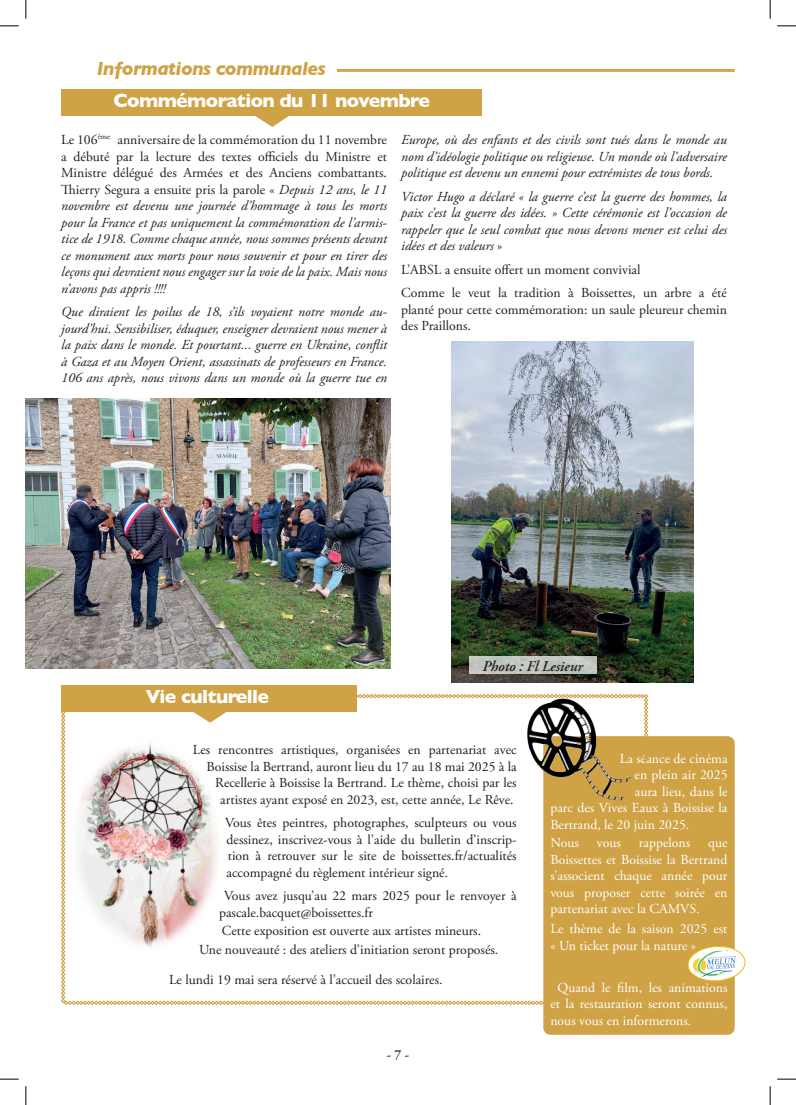
<style>
.page{position:relative;width:796px;height:1105px;background:#fff}
.page>*{position:absolute;margin:0;border:0;box-sizing:border-box;transform-origin:0 0}
.t1{font:700 19.38px "Gill Sans";letter-spacing:-.03em;color:#fff}
.t2{font:italic 700 19.38px "Gill Sans";letter-spacing:-.03em;color:#cfa245}
.t3{font:italic 600 15px "Adobe Garamond Pro";letter-spacing:-.005em;color:#231f20}
.t4{font:italic 13.75px/16.5px "Adobe Garamond Pro";color:#231f20;text-align:justify}
.t5{font:13.75px/16.5px "Adobe Garamond Pro";color:#231f20}
.t6{font:13.75px/16.5px "Adobe Garamond Pro";color:#fff;text-align:justify}
.t7{font:600 13.75px "Adobe Garamond Pro";color:#231f20}
.s1{font-style:normal}
</style>
<div class="page">
<svg style="left:255px;top:116px;width:34px;height:11px"></svg>
<div style="left:61px;top:90px;width:421px;height:26px;background:#cfa245"></div>
<hr style="left:337px;top:69px;width:397px;height:1px;background:#cfa245">
<hr style="left:337px;top:70px;width:397px;height:1px;background:#cfa245">
<hr style="left:337px;top:71px;width:397px;height:1px;background:#cfa245">
<img style="left:26px;top:399px;width:364px;height:269px">
<img style="left:451px;top:341px;width:242px;height:341px">
<div style="left:61px;top:685px;width:296px;height:26px;background:#cfa245"></div>
<div style="left:543px;top:736px;width:191px;height:298px;background:#cfa245;border-radius:7px"></div>
<svg style="left:687px;top:945px;width:58px;height:36px"></svg>
<svg style="left:61px;top:694px;width:587px;height:310px"></svg>
<div style="left:469px;top:656px;width:127px;height:17px;background:linear-gradient(to right,#bfc3bd,#c2c9c0)"></div>
<svg style="left:0;top:25px;width:19px;height:2px"></svg>
<svg style="left:777px;top:25px;width:19px;height:2px"></svg>
<svg style="left:0;top:1078px;width:19px;height:1px"></svg>
<svg style="left:777px;top:1078px;width:19px;height:1px"></svg>
<svg style="left:25px;top:0;width:2px;height:19px"></svg>
<svg style="left:25px;top:1086px;width:2px;height:18px"></svg>
<svg style="left:770px;top:0;width:1px;height:19px"></svg>
<svg style="left:770px;top:1086px;width:1px;height:18px"></svg>
<h1 class="t2" style="left:97px;top:57px;width:230px">Informations communales</h1>
<h1 class="t1" style="left:113px;top:85px;width:318px">Commémoration du 11 novembre</h1>
<p class="t4" style="left:61px;top:132px;width:327px"><span class="s1">Le 106</span><sup>ème</sup> <span class="s1">anniversaire de la commémoration du 11 novembre a débuté par la lecture des textes officiels du Ministre et Ministre délégué des Armées et des Anciens combattants.<br>Thierry Segura a ensuite pris la parole «</span> Depuis 12 ans, le 11 novembre est devenu une journée d’hommage à tous les morts pour la France et pas uniquement la commémoration de l’armis&shy;tice de 1918. Comme chaque année, nous sommes présents devant ce monument aux morts pour nous souvenir et pour en tirer des leçons qui devraient nous engager sur la voie de la paix. Mais nous n’avons pas appris !!!!</p>
<p class="t4" style="left:61px;top:304px;width:327px">Que diraient les poilus de 18, s’ils voyaient notre monde au&shy;jourd’hui. Sensibiliser, éduquer, enseigner devraient nous mener à la paix dans le monde. Et pourtant... guerre en Ukraine, conflit à Gaza et au Moyen Orient, assassinats de professeurs en France.<br>106 ans après, nous vivons dans un monde où la guerre tue en</p>
<p class="t4" style="left:401px;top:132px;width:327px">Europe, où des enfants et des civils sont tués dans le monde au nom d’idéologie politique ou religieuse. Un monde où l’adversaire politique est devenu un ennemi pour extrémistes de tous bords.</p>
<p class="t4" style="left:401px;top:188px;width:327px">Victor Hugo a déclaré « la guerre c’est la guerre des hommes, la paix c’est la guerre des idées. » Cette cérémonie est l’occasion de rappeler que le seul combat que nous devons mener est celui des idées et des valeurs <span class="s1">»</span></p>
<p class="t5" style="left:401px;top:258px;width:327px;line-height:23.6px">L’ABSL a ensuite offert un moment convivial<br>Comme le veut la tradition à Boissettes, un arbre a été</p>
<p class="t5" style="left:401px;top:301px;width:327px">planté pour cette commémoration: un saule pleureur chemin des Praillons.</p>
<h1 class="t1" style="left:146px;top:681px;width:125px">Vie culturelle</h1>
<p class="t3" style="left:482px;top:657px;width:102px">Photo : Fl Lesieur</p>
<p class="t5" style="left:193px;top:741px;width:325px;text-align:right">Les rencontres artistiques, organisées en partenariat avec Boissise la Bertrand, auront lieu du 17 au 18 mai 2025 à la Recellerie à Boissise la Bertrand. Le thème, choisi par les artistes ayant exposé en 2023, est, cette année, Le Rêve.</p>
<p class="t5" style="left:225px;top:814px;width:293px;text-align:justify">Vous êtes peintres, photographes, sculpteurs ou vous dessinez, inscrivez-vous à l’aide du bulletin d’inscrip&shy;tion à retrouver sur le site de boissettes.fr/actualités accompagné du règlement intérieur signé.</p>
<p class="t5" style="left:219px;top:888px;width:299px;text-indent:5px">Vous avez jusqu’au 22 mars 2025 pour le renvoyer à pascale.bacquet@boissettes.fr</p>
<p class="t5" style="left:199px;top:921px;width:301px;line-height:18.2px;text-align:center">Cette exposition est ouverte aux artistes mineurs.<br>Une nouveauté : des ateliers d’initiation seront proposés.</p>
<p class="t5" style="left:169px;top:971px;width:275px">Le lundi 19 mai sera réservé à l’accueil des scolaires.</p>
<p class="t7" style="left:387px;top:1046px;width:24px">- 7 -</p>
<p class="t6" style="left:620px;top:750px;width:109px">La séance de cinéma</p>
<p class="t6" style="left:634px;top:766px;width:95px">en plein air 2025</p>
<p class="t6" style="left:635px;top:783px;width:94px">aura lieu, dans le</p>
<p class="t6" style="left:550px;top:799px;width:179px">parc des Vives Eaux à Boissise la</p>
<p class="t6" style="left:550px;top:816px;width:140px">Bertrand, le 20 juin 2025.</p>
<p class="t6" style="left:550px;top:834px;width:30px">Nous</p>
<p class="t6" style="left:597px;top:834px;width:26px">vous</p>
<p class="t6" style="left:639px;top:834px;width:53px">rappelons</p>
<p class="t6" style="left:550px;top:834px;width:179px;text-indent:158px">que Boissettes et Boissise la Bertrand s’associent chaque année pour vous proposer cette soirée en partenariat avec la CAMVS.</p>
<p class="t6" style="left:550px;top:920px;width:179px">Le thème de la saison 2025 est « Un ticket pour la nature »</p>
<p class="t6" style="left:550px;top:979px;width:179px;text-indent:7px">Quand le film, les animations et la restauration seront connus, nous vous en informerons.</p>
</div>
